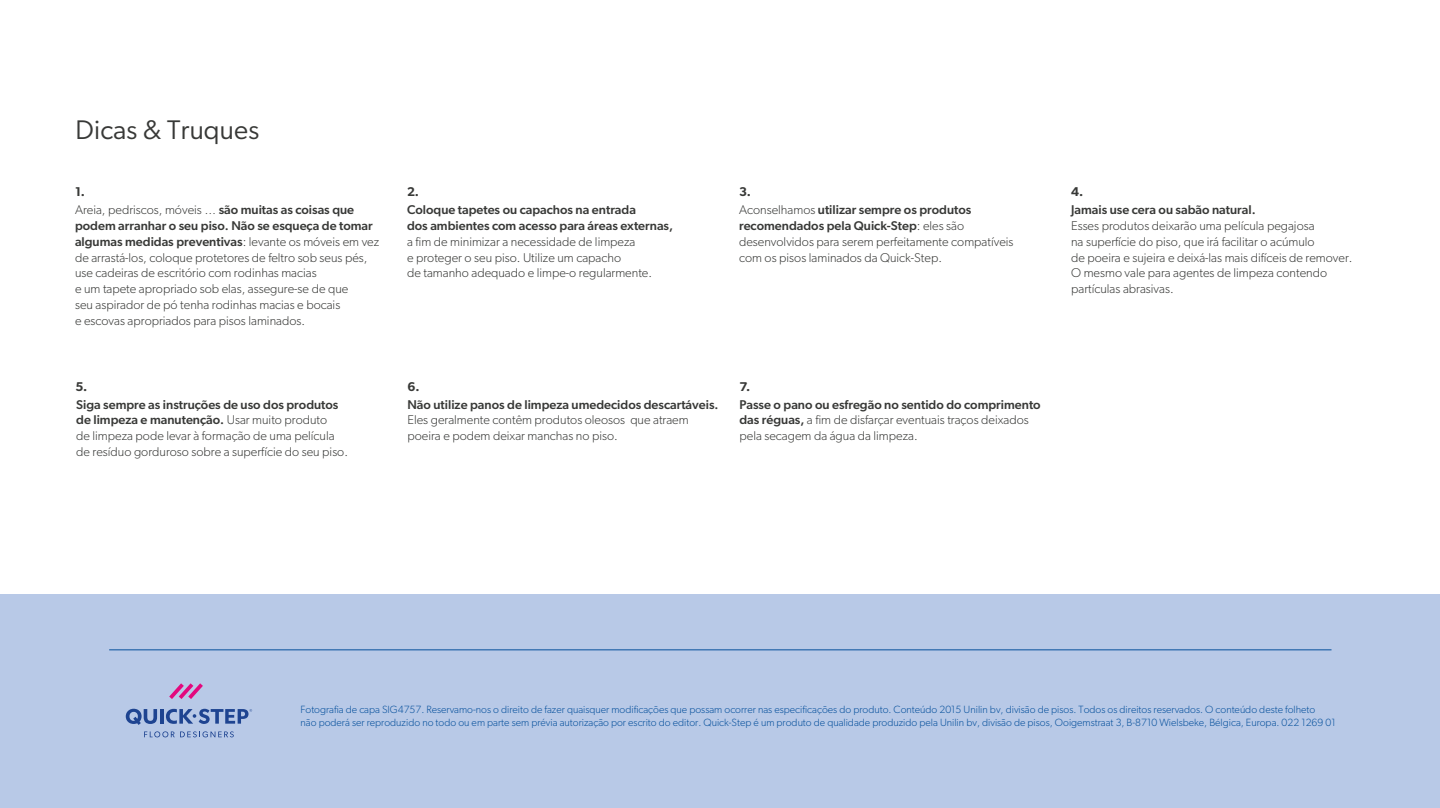
<style>
.page{position:relative;width:1440px;height:808px;background:#fff}
.page>*{position:absolute;margin:0;border:0;box-sizing:border-box;transform-origin:0 0}
.t1{font:27px "Gibson";letter-spacing:.01em;color:#383937}
.t2{font:300 12.75px/15.8px "Gibson";color:#383937}
.t3{font:500 12.75px/15.8px "Gibson";color:#383937}
.t4{font:600 12.75px "Gibson";color:#383937}
.t5{font:300 10.5px/12.6px "Gibson";color:#06509c}
.s1{font-weight:600}
.s2{font-weight:500}
.s3{font-weight:300}
</style>
<div class="page">
<div style="left:0;top:595px;width:1439px;height:213px;background:#b8c9e7"></div>
<hr style="left:109px;top:649px;width:1222px;height:1px;background:#06509c">
<svg style="left:144px;top:731px;width:90px;height:6px"></svg>
<svg style="left:169px;top:683px;width:34px;height:16px"></svg>
<svg style="left:126px;top:709px;width:31px;height:16px"></svg>
<hr style="left:160px;top:709px;width:4px;height:15px;background:#1e4491">
<svg style="left:166px;top:709px;width:86px;height:15px"></svg>
<h1 class="t1" style="left:75px;top:113px;width:185px">Dicas &amp; Truques</h1>
<p class="t2" style="left:75px;top:183px;width:280px;line-height:18px"><span class="s1">1.<br></span>Areia, pedriscos, móveis … <span class="s2">são muitas as coisas que</span></p>
<p class="t2" style="left:75px;top:218px;width:306px"><span class="s2">podem arranhar o seu piso. Não se esqueça de tomar algumas medidas preventivas</span>: levante os móveis em vez de arrastá-los, coloque protetores de feltro sob seus pés, use cadeiras de escritório com rodinhas macias<br>e um tapete apropriado sob elas, assegure-se de que<br>seu aspirador de pó tenha rodinhas macias e bocais<br>e escovas apropriados para pisos laminados.</p>
<p class="t4" style="left:75px;top:379px;width:14px">5.</p>
<p class="t2" style="left:76px;top:396px;width:273px"><span class="s2">Siga sempre as instruções de uso dos produtos de limpeza e manutenção.</span> Usar muito produto<br>de limpeza pode levar à formação de uma película de resíduo gorduroso sobre a superfície do seu piso.</p>
<p class="t4" style="left:407px;top:184px;width:14px">2.</p>
<p class="t3" style="left:407px;top:202px;width:267px">Coloque tapetes ou capachos na entrada<br>dos ambientes com acesso para áreas externas,</p>
<p class="t2" style="left:407px;top:233px;width:246px">a fim de minimizar a necessidade de limpeza<br>e proteger o seu piso. Utilize um capacho<br>de tamanho adequado e limpe-o regularmente.</p>
<p class="t3" style="left:739px;top:183px;width:234px;line-height:18px"><span class="s1">3.<br></span><span class="s3">Aconselhamos</span> utilizar sempre os produtos</p>
<p class="t2" style="left:739px;top:218px;width:276px"><span class="s2">recomendados pela Quick-Step</span>: eles são desenvolvidos para serem perfeitamente compatíveis com os pisos laminados da Quick-Step.</p>
<p class="t4" style="left:407px;top:379px;width:14px">6.</p>
<p class="t3" style="left:407px;top:396px;width:312px">Não utilize panos de limpeza umedecidos descartáveis.</p>
<p class="t2" style="left:407px;top:412px;width:283px">Eles geralmente contêm produtos oleosos que atraem poeira e podem deixar manchas no piso.</p>
<p class="t4" style="left:739px;top:379px;width:12px">7.</p>
<p class="t2" style="left:739px;top:396px;width:303px"><span class="s2">Passe o pano ou esfregão no sentido do comprimento das réguas,</span> a fim de disfarçar eventuais traços deixados pela secagem da água da limpeza.</p>
<p class="t4" style="left:1071px;top:184px;width:14px">4.</p>
<p class="t3" style="left:1071px;top:202px;width:186px">Jamais use cera ou sabão natural.</p>
<p class="t2" style="left:1071px;top:218px;width:283px">Esses produtos deixarão uma película pegajosa<br>na superfície do piso, que irá facilitar o acúmulo<br>de poeira e sujeira e deixá-las mais difíceis de remover.<br>O mesmo vale para agentes de limpeza contendo partículas abrasivas.</p>
<p class="t5" style="left:300px;top:703px;width:1036px">Fotografia de capa SIG4757. Reservamo-nos o direito de fazer quaisquer modificações que possam ocorrer nas especificações do produto. Conteúdo 2015 Unilin bv, divisão de pisos. Todos os direitos reservados. O conteúdo deste folheto<br>não poderá ser reproduzido no todo ou em parte sem prévia autorização por escrito do editor. Quick-Step é um produto de qualidade produzido pela Unilin bv, divisão de pisos, Ooigemstraat 3, B-8710 Wielsbeke, Bélgica, Europa. 022 1269 01</p>
</div>
